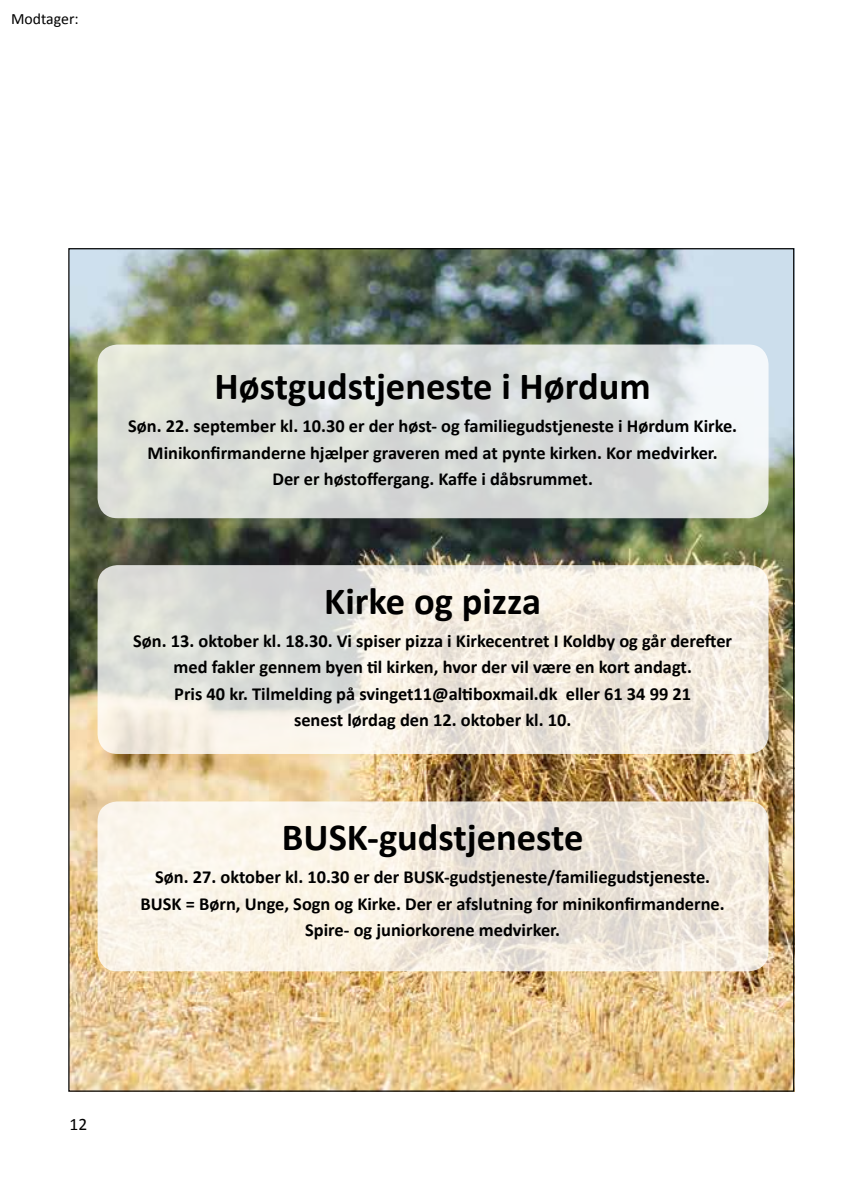
<style>
.page{position:relative;width:844px;height:1191px;background:#fff}
.page>*{position:absolute;margin:0;border:0;box-sizing:border-box;transform-origin:0 0}
.t1{font:700 38.5px "Calibri";color:#000}
.t2{font:700 18.38px/26.2px "Calibri";color:#000;text-align:center}
.t3{font:17.5px "Calibri";color:#000}
.t4{font:15.75px "Calibri";color:#000}
</style>
<div class="page">
<img style="left:70px;top:250px;width:722px;height:839px">
<svg style="left:97px;top:344px;width:671px;height:174px;background:#dcdfdb"></svg>
<svg style="left:97px;top:565px;width:671px;height:189px;background:#ece8df"></svg>
<svg style="left:97px;top:801px;width:671px;height:170px;background:#f2ebe0"></svg>
<p class="t4" style="left:11px;top:9px;width:69px">Modtager:</p>
<h1 class="t1" style="left:214px;top:362px;width:437px">Høstgudstjeneste i Hørdum</h1>
<p class="t2" style="left:128px;top:413px;width:610px">Søn. 22. september kl. 10.30 er der høst- og familiegudstjeneste i Hørdum Kirke.<br>Minikonfirmanderne hjælper graveren med at pynte kirken. Kor medvirker.<br>Der er høstoffergang. Kaffe i dåbsrummet.</p>
<h1 class="t1" style="left:324px;top:576px;width:218px">Kirke og pizza</h1>
<p class="t2" style="left:133px;top:628px;width:600px">Søn. 13. oktober kl. 18.30. Vi spiser pizza i Kirkecentret I Koldby og går derefter med fakler gennem byen til kirken, hvor der vil være en kort andagt.<br>Pris 40 kr. Tilmelding på svinget11@altiboxmail.dk eller 61 34 99 21<br>senest lørdag den 12. oktober kl. 10.</p>
<h1 class="t1" style="left:282px;top:812px;width:303px">BUSK-gudstjeneste</h1>
<p class="t2" style="left:140px;top:864px;width:585px">Søn. 27. oktober kl. 10.30 er der BUSK-gudstjeneste/familiegudstjeneste.<br>BUSK = Børn, Unge, Sogn og Kirke. Der er afslutning for minikonfirmanderne.<br>Spire- og juniorkorene medvirker.</p>
<p class="t3" style="left:69px;top:1112px;width:19px">12</p>
</div>
